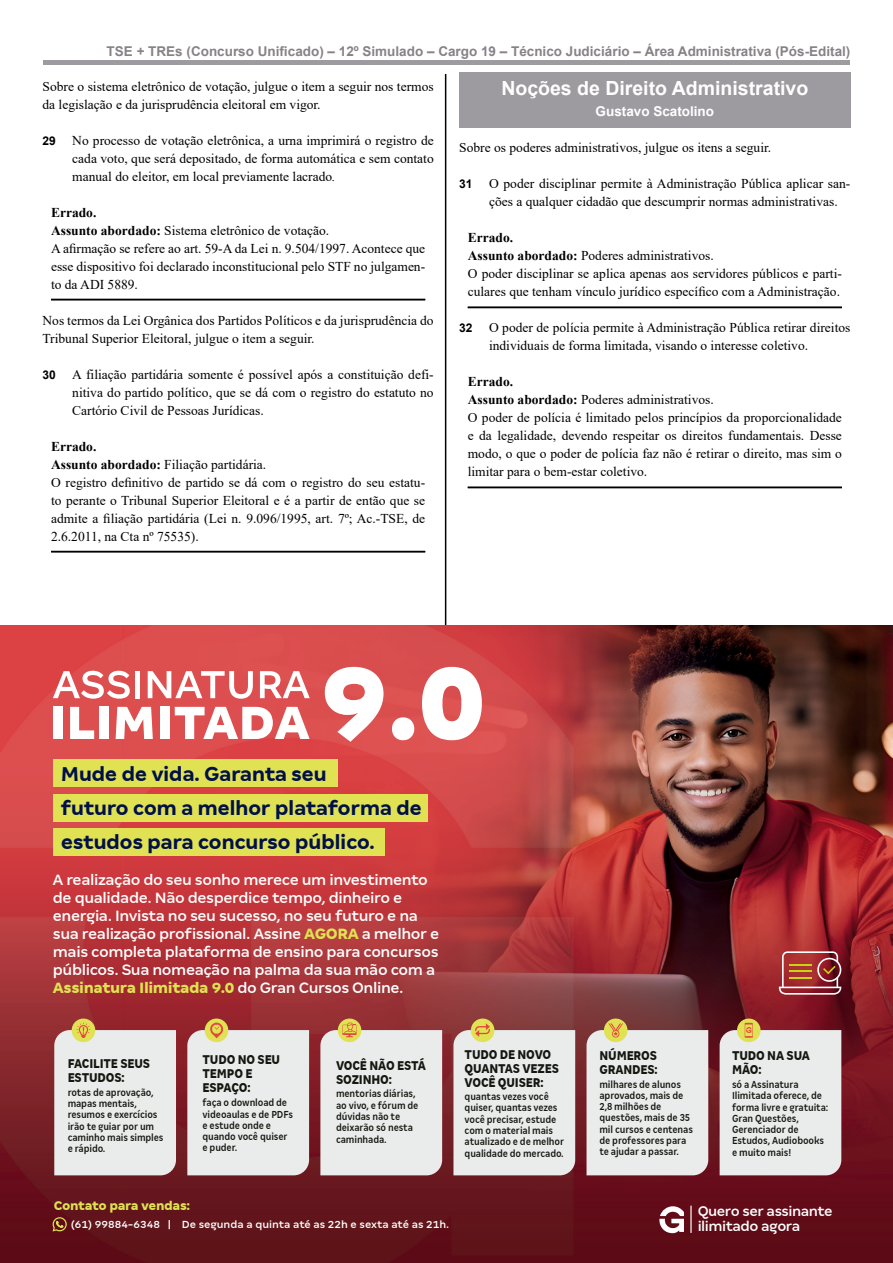
<style>
.page{position:relative;width:893px;height:1263px;background:#fff}
.page>*{position:absolute;margin:0;border:0;box-sizing:border-box;transform-origin:0 0}
.t1{font:700 22.2px/34px "Margem";letter-spacing:-.025em;color:#001048}
.t2{font:700 19.5px "Arial";color:#fff}
.t3{font:500 16.5px/18px "Margem";letter-spacing:-.025em;color:#fff}
.t4{font:500 15.3px/15.8px "Margem";letter-spacing:-.03em;color:#fff}
.t5{font:800 condensed 14.1px/14.1px "Margem";letter-spacing:-.01em;color:#141811}
.t6{font:800 13.65px "Margem";letter-spacing:-.025em;color:#e0e153}
.t7{font:13.5px/18px "Times New Roman";color:#000}
.t8{font:700 13.5px "Arial";color:#868388}
.t9{font:700 13.5px "Arial";color:#fff}
.t10{font:500 11.4px "Margem";color:#fff}
.t11{font:500 condensed 11.25px/11.2px "Margem";letter-spacing:-.01em;color:#141811}
.s1{font-family:"Arial";font-weight:700;font-size:12px}
.s2{font-style:italic}
.s3{font-weight:700}
.s4{font-weight:800;color:#e0e153}
</style>
<div class="page">
<hr style="left:445px;top:74px;width:1px;height:1121px;background:#000">
<div style="left:43px;top:60px;width:807px;height:5px;background:#9d9ba0"></div>
<hr style="left:51px;top:299px;width:374px;height:1px;background:#000">
<hr style="left:51px;top:551px;width:374px;height:1px;background:#000">
<div style="left:459px;top:73px;width:391px;height:35px;background:#9d9ba0"></div>
<div style="left:459px;top:98px;width:391px;height:30px;background:#9d9ba0"></div>
<hr style="left:468px;top:307px;width:374px;height:1px;background:#000">
<hr style="left:468px;top:487px;width:374px;height:1px;background:#000">
<img style="left:0;top:625px;width:893px;height:638px">
<svg style="left:325px;top:667px;width:58px;height:75px"></svg>
<svg style="left:392px;top:717px;width:22px;height:23px"></svg>
<svg style="left:422px;top:667px;width:60px;height:73px"></svg>
<svg style="left:53px;top:671px;width:77px;height:28px"></svg>
<div style="left:135px;top:671px;width:5px;height:27px;background:#fff"></div>
<svg style="left:148px;top:671px;width:105px;height:28px"></svg>
<svg style="left:260px;top:671px;width:50px;height:27px"></svg>
<div style="left:53px;top:707px;width:9px;height:32px;background:#fff"></div>
<svg style="left:70px;top:707px;width:24px;height:32px"></svg>
<div style="left:99px;top:707px;width:9px;height:32px;background:#fff"></div>
<svg style="left:116px;top:707px;width:37px;height:32px"></svg>
<div style="left:160px;top:707px;width:9px;height:32px;background:#fff"></div>
<svg style="left:175px;top:707px;width:135px;height:32px"></svg>
<div style="left:53px;top:759px;width:284px;height:28px;background:#e0e153"></div>
<div style="left:53px;top:794px;width:374px;height:27px;background:#e0e153"></div>
<div style="left:53px;top:828px;width:331px;height:27px;background:#e0e153"></div>
<svg style="left:72px;top:1018px;width:23px;height:24px"></svg>
<svg style="left:54px;top:1023px;width:122px;height:152px;background:#e5e1de"></svg>
<svg style="left:471px;top:1018px;width:23px;height:24px"></svg>
<svg style="left:604px;top:1018px;width:23px;height:24px"></svg>
<svg style="left:205px;top:1018px;width:23px;height:24px"></svg>
<svg style="left:187px;top:1023px;width:122px;height:152px;background:#e5e1de"></svg>
<svg style="left:338px;top:1018px;width:23px;height:24px"></svg>
<svg style="left:320px;top:1022px;width:122px;height:153px;background:#e4e0dd"></svg>
<svg style="left:453px;top:1023px;width:122px;height:152px;background:#e4e2de"></svg>
<svg style="left:586px;top:1023px;width:122px;height:152px;background:#e3e1de"></svg>
<svg style="left:737px;top:1018px;width:24px;height:24px"></svg>
<svg style="left:720px;top:1023px;width:121px;height:152px;background:#e4e1df"></svg>
<svg style="left:53px;top:1217px;width:14px;height:14px"></svg>
<hr style="left:690px;top:1205px;width:2px;height:28px;background:#fff">
<svg style="left:659px;top:1206px;width:25px;height:27px"></svg>
<svg style="left:779px;top:951px;width:62px;height:44px;background:#a9534d"></svg>
<p class="t8" style="left:107px;top:41px;width:745px">TSE + TREs (Concurso Unificado) – 12º Simulado – Cargo 19 – Técnico Judiciário – Área Administrativa (Pós-Edital)</p>
<p class="t7" style="left:43px;top:77px;width:393px">Sobre o sistema eletrônico de votação, julgue o item a seguir nos termos da legislação e da jurisprudência eleitoral em vigor.</p>
<p class="t7" style="left:72px;top:131px;width:363px;text-align:justify;text-indent:-30px"><span class="s1">29</span> No processo de votação eletrônica, a urna imprimirá o registro de cada voto, que será depositado, de forma automática e sem contato manual do eleitor, em local previamente lacrado<span class="s2">.</span></p>
<p class="t7" style="left:51px;top:203px;width:376px"><span class="s3">Errado.<br>Assunto abordado:</span> Sistema eletrônico de votação.<br>A afirmação se refere ao art. 59-A da Lei n. 9.504/1997. Acontece que esse dispositivo foi declarado inconstitucional pelo STF no julgamen&shy;to da ADI 5889.</p>
<p class="t7" style="left:43px;top:311px;width:393px">Nos termos da Lei Orgânica dos Partidos Políticos e da jurisprudência do<br>Tribunal Superior Eleitoral, julgue o item a seguir.</p>
<p class="t7" style="left:72px;top:365px;width:363px;text-align:justify;text-indent:-30px"><span class="s1">30</span> A filiação partidária somente é possível após a constituição defi&shy;nitiva do partido político, que se dá com o registro do estatuto no Cartório Civil de Pessoas Jurídicas.</p>
<p class="t7" style="left:51px;top:437px;width:376px"><span class="s3">Errado.<br>Assunto abordado:</span> Filiação partidária.<br>O registro definitivo de partido se dá com o registro do seu estatu&shy;to perante o Tribunal Superior Eleitoral e é a partir de então que se admite a filiação partidária (Lei n. 9.096/1995, art. 7º; Ac.-TSE, de 2.6.2011, na Cta nº 75535).</p>
<h2 class="t2" style="left:501px;top:75px;width:309px">Noções de Direito Administrativo</h2>
<p class="t9" style="left:596px;top:102px;width:120px">Gustavo Scatolino</p>
<p class="t7" style="left:459px;top:138px;width:313px">Sobre os poderes administrativos, julgue os itens a seguir.</p>
<p class="t7" style="left:489px;top:174px;width:363px;text-indent:-30px"><span class="s1">31</span> O poder disciplinar permite à Administração Pública aplicar san&shy;ções a qualquer cidadão que descumprir normas administrativas.</p>
<p class="t7" style="left:468px;top:228px;width:376px"><span class="s3">Errado.<br>Assunto abordado:</span> Poderes administrativos.<br>O poder disciplinar se aplica apenas aos servidores públicos e parti&shy;culares que tenham vínculo jurídico específico com a Administração.</p>
<p class="t7" style="left:489px;top:318px;width:363px;text-indent:-30px"><span class="s1">32</span> O poder de polícia permite à Administração Pública retirar direitos individuais de forma limitada, visando o interesse coletivo.</p>
<p class="t7" style="left:468px;top:372px;width:376px"><span class="s3">Errado.<br>Assunto abordado:</span> Poderes administrativos.<br>O poder de polícia é limitado pelos princípios da proporcionalidade e da legalidade, devendo respeitar os direitos fundamentais. Desse modo, o que o poder de polícia faz não é retirar o direito, mas sim o limitar para o bem-estar coletivo.</p>
<h1 class="t1" style="left:61px;top:756px;width:363px">Mude de vida. Garanta seu<br>futuro com a melhor plataforma de estudos para concurso público.</h1>
<p class="t3" style="left:53px;top:870px;width:388px">A realização do seu sonho merece um investimento de qualidade. Não desperdice tempo, dinheiro e energia. Invista no seu sucesso, no seu futuro e na sua realização profissional. Assine <span class="s4">AGORA</span> a melhor e mais completa plataforma de ensino para concursos públicos. Sua nomeação na palma da sua mão com a <span class="s4">Assinatura Ilimitada 9.0</span> do Gran Cursos Online.</p>
<p class="t5" style="left:68px;top:1056px;width:84px">FACILITE SEUS<br>ESTUDOS:</p>
<p class="t11" style="left:68px;top:1086px;width:97px">rotas de aprovação, mapas mentais, resumos e exercícios irão te guiar por um caminho mais simples e rápido.</p>
<p class="t5" style="left:203px;top:1052px;width:79px">TUDO NO SEU<br>TEMPO E<br>ESPAÇO:</p>
<p class="t11" style="left:203px;top:1097px;width:92px">faça o download de videoaulas e de PDFs e estude onde e quando você quiser e puder.</p>
<p class="t5" style="left:336px;top:1058px;width:91px">VOCÊ NÃO ESTÁ<br>SOZINHO:</p>
<p class="t11" style="left:336px;top:1088px;width:84px">mentorias diárias, ao vivo, e fórum de dúvidas não te deixarão só nesta caminhada.</p>
<p class="t5" style="left:465px;top:1047px;width:96px">TUDO DE NOVO<br>QUANTAS VEZES<br>VOCÊ QUISER:</p>
<p class="t11" style="left:465px;top:1091px;width:101px">quantas vezes você quiser, quantas vezes você precisar, estude com o material mais atualizado e de melhor qualidade do mercado.</p>
<p class="t5" style="left:599px;top:1048px;width:60px">NÚMEROS<br>GRANDES:</p>
<p class="t11" style="left:599px;top:1078px;width:95px">milhares de alunos aprovados, mais de<br>2,8 milhões de questões, mais de 35 mil cursos e centenas de professores para te ajudar a passar.</p>
<p class="t5" style="left:732px;top:1049px;width:79px">TUDO NA SUA<br>MÃO:</p>
<p class="t11" style="left:732px;top:1079px;width:98px">só a Assinatura<br>Ilimitada oferece, de forma livre e gratuita:<br>Gran Questões,<br>Gerenciador de<br>Estudos, Audiobooks e muito mais!</p>
<p class="t6" style="left:54px;top:1197px;width:138px">Contato para vendas:</p>
<p class="t4" style="left:698px;top:1203px;width:136px">Quero ser assinante ilimitado agora</p>
<p class="t10" style="left:71px;top:1218px;width:380px">(61) 99884-6348 | De segunda a quinta até as 22h e sexta até as 21h.</p>
</div>
